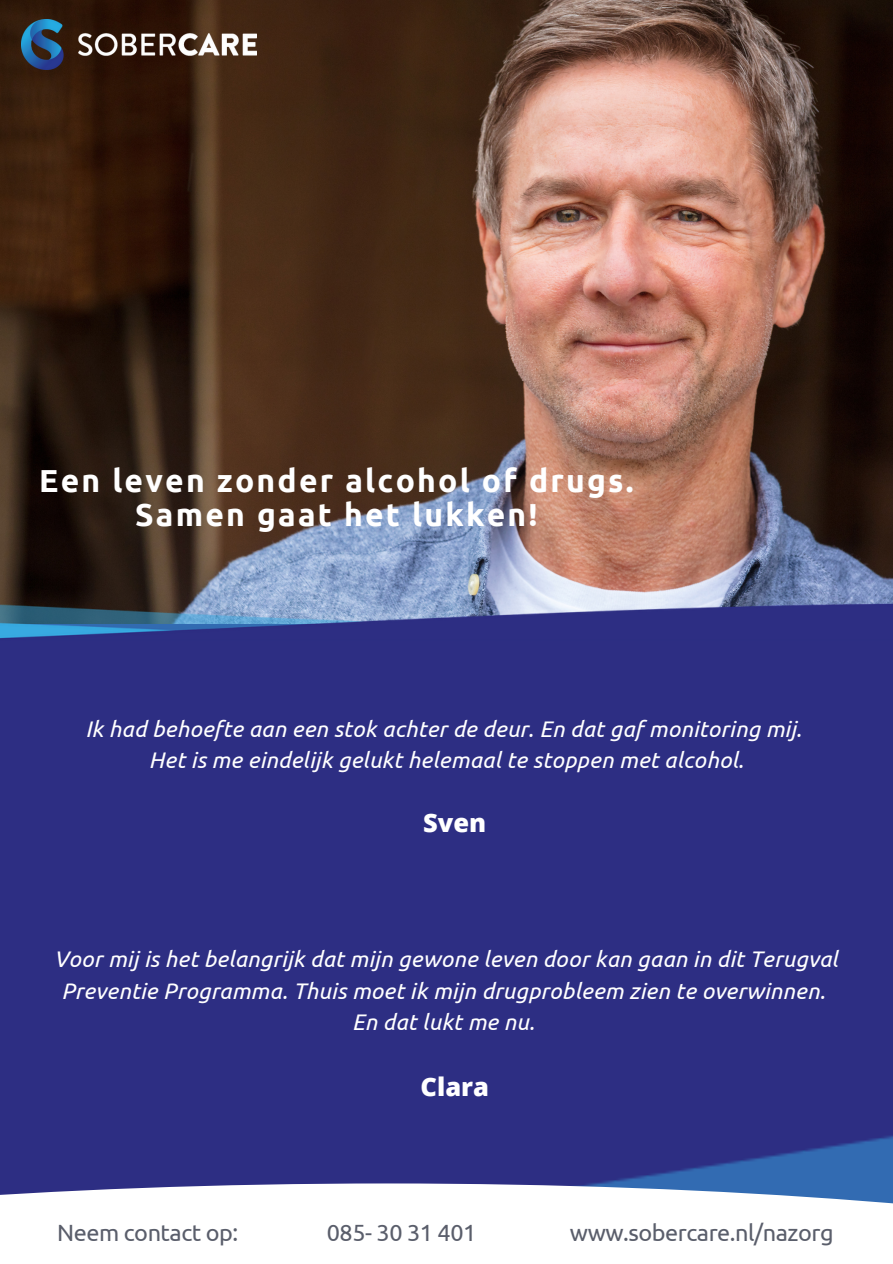
<style>
.page{position:relative;width:893px;height:1264px;background:#fff}
.page>*{position:absolute;margin:0;border:0;box-sizing:border-box;transform-origin:0 0}
.t1{font:700 31.8px/33.9px "Ubuntu";letter-spacing:.07em;color:#fff;text-align:center}
.t2{font:800 25.5px "Open Sans";color:#fff}
.t3{font:23.4px "Ubuntu";letter-spacing:-.02em;color:#5a5e6b}
.t4{font:italic 22.5px/31.5px "Ubuntu";letter-spacing:.01em;color:#fff;text-align:center}
</style>
<div class="page">
<div style="left:0;top:0;width:892px;height:1262px;background:#2d2e83"></div>
<img style="left:0;top:0;width:892px;height:598px">
<img style="left:21px;top:19px;width:235px;height:51px">
<img style="left:600px;top:1136px;width:292px;height:47px">
<svg style="left:0;top:1183px;width:892px;height:79px;fill:#fff"></svg>
<img style="left:0;top:598px;width:892px;height:41px">
<h1 class="t1" style="left:39px;top:463px;width:596px">Een leven zonder alcohol of drugs.<br>Samen gaat het lukken!</h1>
<p class="t4" style="left:85px;top:712px;width:717px">Ik had behoefte aan een stok achter de deur. En dat gaf monitoring mij.<br>Het is me eindelijk gelukt helemaal te stoppen met alcohol.</p>
<p class="t2" style="left:423px;top:804px;width:65px">Sven</p>
<p class="t4" style="left:54px;top:943px;width:785px">Voor mij is het belangrijk dat mijn gewone leven door kan gaan in dit Terugval<br>Preventie Programma. Thuis moet ik mijn drugprobleem zien te overwinnen.<br>En dat lukt me nu.</p>
<p class="t2" style="left:420px;top:1069px;width:70px">Clara</p>
<p class="t3" style="left:57px;top:1218px;width:182px">Neem contact op:</p>
<p class="t3" style="left:327px;top:1218px;width:151px">085- 30 31 401</p>
<p class="t3" style="left:570px;top:1218px;width:265px">www.sobercare.nl/nazorg</p>
</div>
